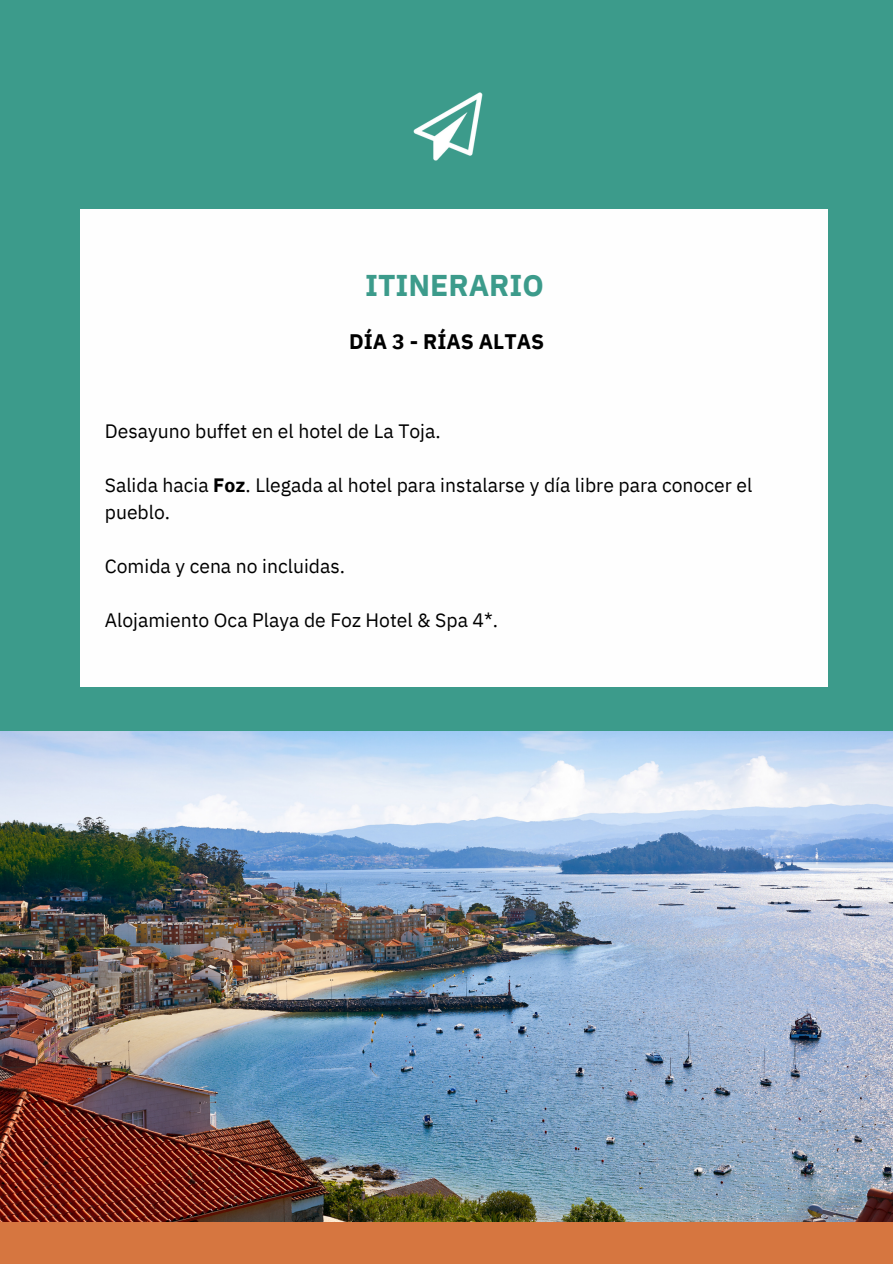
<style>
.page{position:relative;width:893px;height:1264px;background:#fff}
.page>*{position:absolute;margin:0;border:0;box-sizing:border-box;transform-origin:0 0}
.t1{font:700 30px "IBM Plex Sans";color:#3c9b8b}
.t2{font:700 21px "IBM Plex Sans";color:#000}
.t3{font:19.35px/27px "IBM Plex Sans";color:#000}
.s1{font-weight:700}
</style>
<div class="page">
<div style="left:0;top:0;width:892px;height:1263px;background:#3c9b8b"></div>
<div style="left:0;top:1049px;width:892px;height:214px;background:#d67640"></div>
<img style="left:413px;top:92px;width:70px;height:69px">
<div style="left:80px;top:209px;width:748px;height:477px;background:#fefefe"></div>
<img style="left:0;top:731px;width:892px;height:490px">
<p class="t1" style="left:365px;top:266px;width:180px">ITINERARIO</p>
<p class="t2" style="left:349px;top:328px;width:196px">DÍA 3 - RÍAS ALTAS</p>
<h1 class="t3" style="left:105px;top:417px;width:337px">Desayuno buffet en el hotel de La Toja.</h1>
<h2 class="t3" style="left:105px;top:471px;width:649px">Salida hacia <span class="s1">Foz</span>. Llegada al hotel para instalarse y día libre para conocer el pueblo.</h2>
<p class="t3" style="left:105px;top:552px;width:242px">Comida y cena no incluidas.</p>
<p class="t3" style="left:105px;top:606px;width:395px">Alojamiento Oca Playa de Foz Hotel &amp; Spa 4*.</p>
</div>
